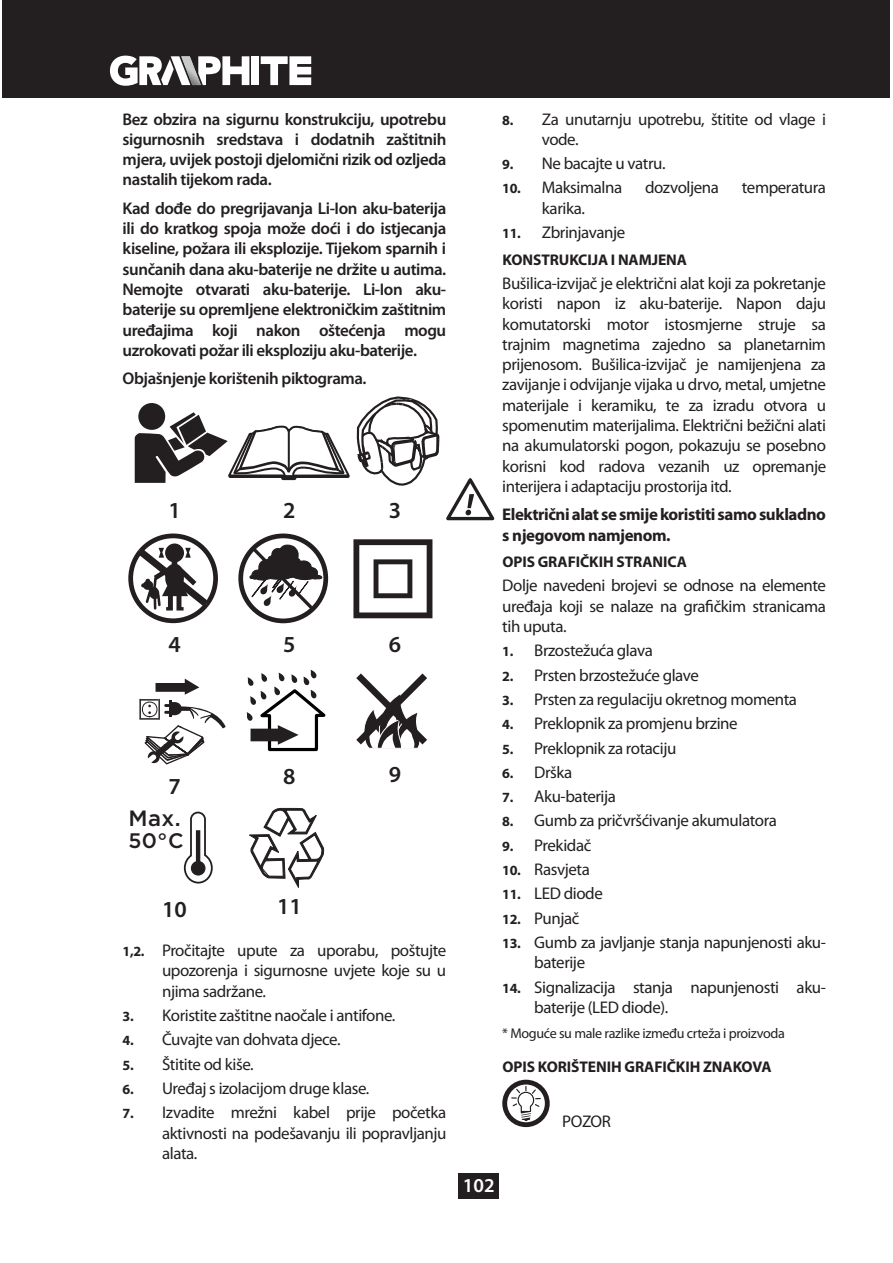
<style>
.page{position:relative;width:893px;height:1263px;background:#fff}
.page>*{position:absolute;margin:0;border:0;box-sizing:border-box;transform-origin:0 0}
.t1{font:600 22.95px "Myriad Pro";color:#231f20}
.t2{font:500 22.05px "Gotham";color:#231f20}
.t3{font:500 21px "Gotham";color:#231f20}
.t4{font:600 19.8px "Myriad Pro";color:#fff}
.t5{font:16.95px/20.2px "Myriad Pro";letter-spacing:-.025em;color:#231f20;text-align:justify}
.t6{font:600 16.95px/20.2px "Myriad Pro";letter-spacing:-.025em;color:#231f20;text-align:justify}
.t7{font:700 16.95px/20.2px "Myriad Pro";letter-spacing:-.025em;color:#231f20}
.t8{font:700 15.45px "Myriad Pro";letter-spacing:-.005em;color:#231f20}
.t9{font:14.1px "Myriad Pro";letter-spacing:-.025em;color:#231f20}
.s1{font-weight:700;font-size:14.1px}
</style>
<div class="page">
<div style="left:459px;top:1173px;width:40px;height:26px;background:#231f20"></div>
<div style="left:3px;top:0;width:887px;height:98px;background:#231f20"></div>
<svg style="left:110px;top:55px;width:202px;height:31px"></svg>
<svg style="left:353px;top:539px;width:79px;height:79px"></svg>
<div style="left:128px;top:534px;width:90px;height:89px;border:5px solid #231f20;border-radius:50%"></div>
<svg style="left:130px;top:541px;width:86px;height:73px"></svg>
<div style="left:238px;top:534px;width:90px;height:89px;border:5px solid #231f20;border-radius:50%"></div>
<svg style="left:248px;top:543px;width:78px;height:80px"></svg>
<svg style="left:139px;top:679px;width:87px;height:86px"></svg>
<svg style="left:135px;top:396px;width:305px;height:90px"></svg>
<hr style="left:288px;top:431px;width:2px;height:40px;background:#231f20">
<svg style="left:183px;top:811px;width:30px;height:73px"></svg>
<div style="left:191px;top:861px;width:14px;height:14px;background:#231f20;border-radius:50%"></div>
<div style="left:191px;top:861px;width:14px;height:14px;border:1px solid #231f20;border-radius:50%"></div>
<div style="left:196px;top:830px;width:4px;height:37px;border:1px solid #231f20"></div>
<svg style="left:356px;top:673px;width:71px;height:76px"></svg>
<svg style="left:249px;top:807px;width:75px;height:81px"></svg>
<svg style="left:247px;top:670px;width:79px;height:82px"></svg>
<div style="left:502px;top:1080px;width:48px;height:47px;border:5px solid #231f20;border-radius:50%"></div>
<svg style="left:510px;top:1085px;width:31px;height:36px"></svg>
<svg style="left:446px;top:478px;width:48px;height:42px"></svg>
<p class="t6" style="left:123px;top:110px;width:325px">Bez obzira na sigurnu konstrukciju, upotrebu sigurnosnih sredstava i dodatnih zaštitnih mjera, uvijek postoji djelomični rizik od ozljeda nastalih tijekom rada.</p>
<p class="t6" style="left:123px;top:199px;width:325px">Kad dođe do pregrijavanja Li-Ion aku-baterija ili do kratkog spoja može doći i do istjecanja kiseline, požara ili eksplozije. Tijekom sparnih i sunčanih dana aku-baterije ne držite u autima.<br>Nemojte otvarati aku-baterije. Li-Ion aku&shy;baterije su opremljene elektroničkim zaštitnim uređajima koji nakon oštećenja mogu uzrokovati požar ili eksploziju aku-baterije.</p>
<p class="t6" style="left:123px;top:370px;width:245px">Objašnjenje korištenih piktograma.</p>
<h1 class="t1" style="left:168px;top:496px;width:14px">1</h1>
<h1 class="t1" style="left:283px;top:496px;width:14px">2</h1>
<h1 class="t1" style="left:389px;top:496px;width:14px">3</h1>
<h1 class="t1" style="left:168px;top:631px;width:14px">4</h1>
<h1 class="t1" style="left:283px;top:631px;width:14px">5</h1>
<h1 class="t1" style="left:389px;top:631px;width:14px">6</h1>
<h1 class="t1" style="left:168px;top:772px;width:14px">7</h1>
<h2 class="t2" style="left:128px;top:808px;width:54px">Max.</h2>
<p class="t3" style="left:128px;top:831px;width:57px">50°C</p>
<h1 class="t1" style="left:283px;top:763px;width:14px">8</h1>
<h1 class="t1" style="left:389px;top:761px;width:14px">9</h1>
<h1 class="t1" style="left:162px;top:896px;width:26px">10</h1>
<h1 class="t1" style="left:277px;top:893px;width:26px">11</h1>
<p class="t5" style="left:162px;top:941px;width:286px;text-indent:-39px"><span class="s1">1,2.</span> Pročitajte upute za uporabu, poštujte upozorenja i sigurnosne uvjete koje su u njima sadržane.</p>
<p class="t5" style="left:123px;top:1006px;width:274px"><span class="s1">3.</span> Koristite zaštitne naočale i antifone.</p>
<p class="t5" style="left:123px;top:1031px;width:219px"><span class="s1">4.</span> Čuvajte van dohvata djece.</p>
<p class="t5" style="left:123px;top:1055px;width:133px"><span class="s1">5.</span> Štitite od kiše.</p>
<p class="t5" style="left:123px;top:1079px;width:248px"><span class="s1">6.</span> Uređaj s izolacijom druge klase.</p>
<p class="t5" style="left:162px;top:1103px;width:286px;text-indent:-39px"><span class="s1">7.</span> Izvadite mrežni kabel prije početka aktivnosti na podešavanju ili popravljanju alata.</p>
<p class="t5" style="left:542px;top:110px;width:286px;text-indent:-39px"><span class="s1">8.</span> Za unutarnju upotrebu, štitite od vlage i vode.</p>
<p class="t5" style="left:502px;top:154px;width:165px"><span class="s1">9.</span> Ne bacajte u vatru.</p>
<p class="t5" style="left:502px;top:179px;width:121px"><span class="s1">10.</span> Maksimalna</p>
<p class="t5" style="left:645px;top:179px;width:75px">dozvoljena</p>
<p class="t5" style="left:742px;top:179px;width:86px">temperatura</p>
<p class="t5" style="left:542px;top:199px;width:45px">karika.</p>
<p class="t5" style="left:502px;top:223px;width:125px"><span class="s1">11.</span> Zbrinjavanje</p>
<p class="t8" style="left:502px;top:254px;width:186px">KONSTRUKCIJA I NAMJENA</p>
<p class="t5" style="left:502px;top:274px;width:325px">Bušilica-izvijač je električni alat koji za pokretanje koristi napon iz aku-baterije. Napon daju komutatorski motor istosmjerne struje sa trajnim magnetima zajedno sa planetarnim prijenosom. Bušilica-izvijač je namijenjena za zavijanje i odvijanje vijaka u drvo, metal, umjetne materijale i keramiku, te za izradu otvora u spomenutim materijalima. Električni bežični alati na akumulatorski pogon, pokazuju se posebno korisni kod radova vezanih uz opremanje interijera i adaptaciju prostorija itd.</p>
<p class="t7" style="left:502px;top:506px;width:325px">Električni alat se smije koristiti samo sukladno s njegovom namjenom.</p>
<p class="t8" style="left:502px;top:556px;width:186px">OPIS GRAFIČKIH STRANICA</p>
<p class="t5" style="left:502px;top:577px;width:325px">Dolje navedeni brojevi se odnose na elemente uređaja koji se nalaze na grafičkim stranicama tih uputa.</p>
<p class="t5" style="left:502px;top:642px;width:152px"><span class="s1">1.</span> Brzostežuća glava</p>
<p class="t5" style="left:502px;top:666px;width:198px"><span class="s1">2.</span> Prsten brzostežuće glave</p>
<p class="t5" style="left:502px;top:690px;width:296px"><span class="s1">3.</span> Prsten za regulaciju okretnog momenta</p>
<p class="t5" style="left:502px;top:715px;width:237px"><span class="s1">4.</span> Preklopnik za promjenu brzine</p>
<p class="t5" style="left:502px;top:739px;width:176px"><span class="s1">5.</span> Preklopnik za rotaciju</p>
<p class="t5" style="left:502px;top:763px;width:72px"><span class="s1">6.</span> Drška</p>
<p class="t5" style="left:502px;top:787px;width:115px"><span class="s1">7.</span> Aku-baterija</p>
<p class="t5" style="left:502px;top:812px;width:276px"><span class="s1">8.</span> Gumb za pričvršćivanje akumulatora</p>
<p class="t5" style="left:502px;top:836px;width:91px"><span class="s1">9.</span> Prekidač</p>
<p class="t5" style="left:502px;top:860px;width:89px"><span class="s1">10.</span> Rasvjeta</p>
<p class="t5" style="left:502px;top:885px;width:102px"><span class="s1">11.</span> LED diode</p>
<p class="t5" style="left:502px;top:909px;width:79px"><span class="s1">12.</span> Punjač</p>
<p class="t5" style="left:534px;top:933px;width:293px;text-indent:-32px"><span class="s1">13.</span> Gumb za javljanje stanja napunjenosti aku&shy;baterije</p>
<p class="t5" style="left:534px;top:978px;width:293px;text-indent:-32px"><span class="s1">14.</span> Signalizacija stanja napunjenosti aku&shy;baterije (LED diode).</p>
<p class="t9" style="left:502px;top:1028px;width:284px">* Moguće su male razlike između crteža i proizvoda</p>
<p class="t8" style="left:502px;top:1061px;width:271px">OPIS KORIŠTENIH GRAFIČKIH ZNAKOVA</p>
<p class="t5" style="left:562px;top:1112px;width:50px">POZOR</p>
<p class="t4" style="left:463px;top:1177px;width:33px">102</p>
</div>
